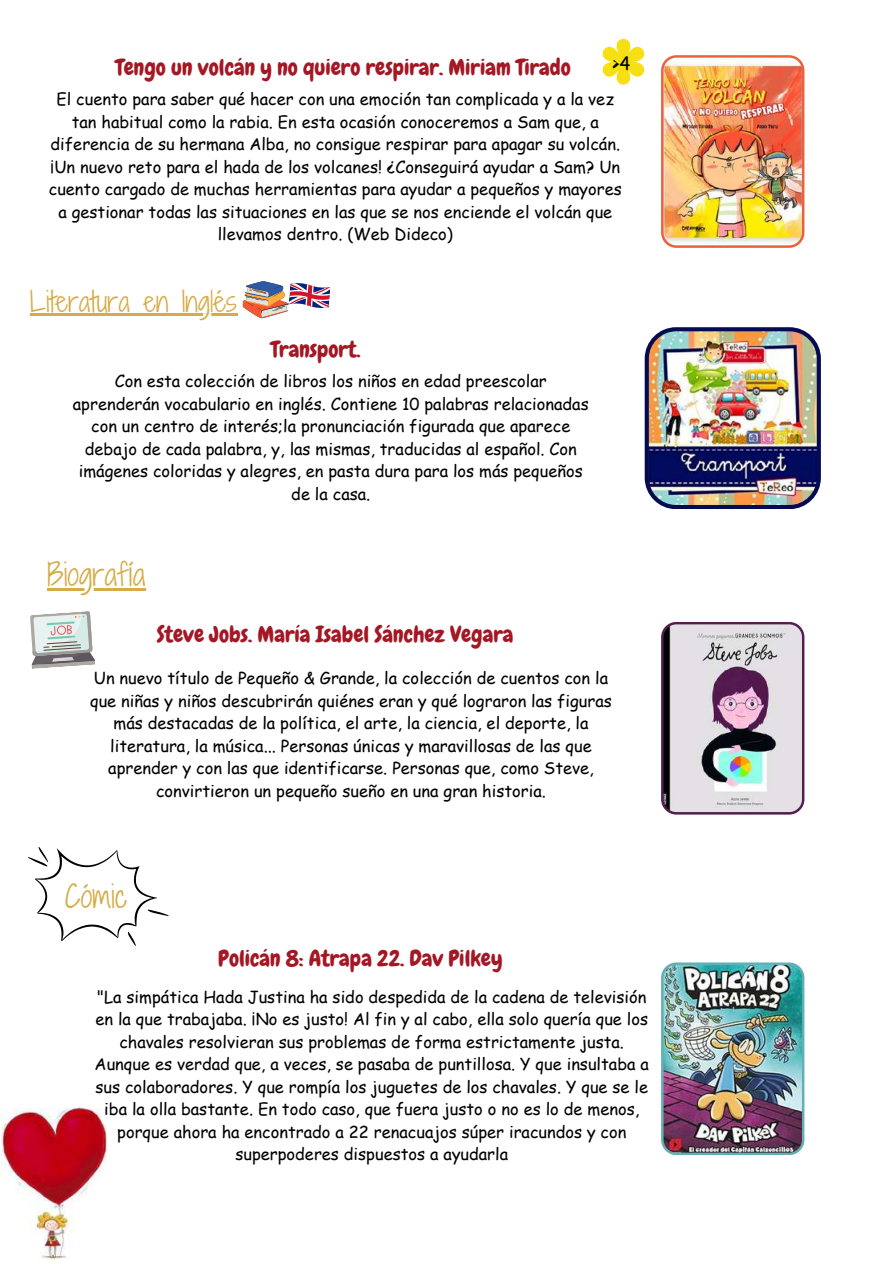
<style>
.page{position:relative;width:893px;height:1264px;background:#fff}
.page>*{position:absolute;margin:0;border:0;box-sizing:border-box;transform-origin:0 0}
.t1{font:30px "Shadows Into Light Two";color:#d5ac47}
.t2{font:27px "Shadows Into Light Two";color:#d5ac47}
.t3{font:22.5px "Chewy";color:#a41724}
.t4{font:18px "Comic Sans MS";color:#000}
.t5{font:16.5px/22.5px "Comic Sans MS";color:#000;text-align:center}
</style>
<div class="page">
<img style="left:1px;top:1107px;width:105px;height:153px">
<svg style="left:661px;top:622px;width:143px;height:192px;background:#b8b0ba"></svg>
<img style="left:644px;top:327px;width:176px;height:182px">
<img style="left:661px;top:962px;width:143px;height:192px">
<svg style="left:28px;top:847px;width:141px;height:98px"></svg>
<img style="left:602px;top:38px;width:202px;height:210px">
<hr style="left:30px;top:314px;width:207px;height:2px;background:#d5ac47">
<svg style="left:243px;top:281px;width:88px;height:37px"></svg>
<svg style="left:30px;top:611px;width:65px;height:58px;background:#c2c7c4"></svg>
<hr style="left:47px;top:588px;width:99px;height:2px;background:#d5ac47">
<p class="t4" style="left:612px;top:51px;width:19px">&gt;4</p>
<h3 class="t3" style="left:115px;top:53px;width:457px">Tengo un volcán y no quiero respirar. Miriam Tirado</h3>
<p class="t5" style="left:49px;top:87px;width:574px">El cuento para saber qué hacer con una emoción tan complicada y a la vez tan habitual como la rabia. En esta ocasión conoceremos a Sam que, a diferencia de su hermana Alba, no consigue respirar para apagar su volcán. ¡Un nuevo reto para el hada de los volcanes! ¿Conseguirá ayudar a Sam? Un cuento cargado de muchas herramientas para ayudar a pequeños y mayores a gestionar todas las situaciones en las que se nos enciende el volcán que llevamos dentro. (Web Dideco)</p>
<h2 class="t2" style="left:30px;top:281px;width:208px">Literatura en Inglés</h2>
<h3 class="t3" style="left:271px;top:335px;width:91px">Transport.</h3>
<p class="t5" style="left:73px;top:369px;width:517px">Con esta colección de libros los niños en edad preescolar aprenderán vocabulario en inglés. Contiene 10 palabras relacionadas con un centro de interés;la pronunciación figurada que aparece debajo de cada palabra, y, las mismas, traducidas al español. Con imágenes coloridas y alegres, en pasta dura para los más pequeños de la casa.</p>
<h1 class="t1" style="left:47px;top:552px;width:100px">Biografía</h1>
<h3 class="t3" style="left:157px;top:620px;width:358px">Steve Jobs. María Isabel Sánchez Vegara</h3>
<p class="t5" style="left:90px;top:666px;width:523px">Un nuevo título de Pequeño &amp; Grande, la colección de cuentos con la que niñas y niños descubrirán quiénes eran y qué lograron las figuras más destacadas de la política, el arte, la ciencia, el deporte, la literatura, la música... Personas únicas y maravillosas de las que aprender y con las que identificarse. Personas que, como Steve, convirtieron un pequeño sueño en una gran historia.</p>
<h1 class="t1" style="left:65px;top:874px;width:64px">Cómic</h1>
<h3 class="t3" style="left:218px;top:944px;width:286px">Policán 8: Atrapa 22. Dav Pilkey</h3>
<p class="t5" style="left:95px;top:984px;width:555px">"La simpática Hada Justina ha sido despedida de la cadena de televisión en la que trabajaba. ¡No es justo! Al fin y al cabo, ella solo quería que los chavales resolvieran sus problemas de forma estrictamente justa.<br>Aunque es verdad que, a veces, se pasaba de puntillosa. Y que insultaba a sus colaboradores. Y que rompía los juguetes de los chavales. Y que se le iba la olla bastante. En todo caso, que fuera justo o no es lo de menos, porque ahora ha encontrado a 22 renacuajos súper iracundos y con superpoderes dispuestos a ayudarla</p>
</div>
